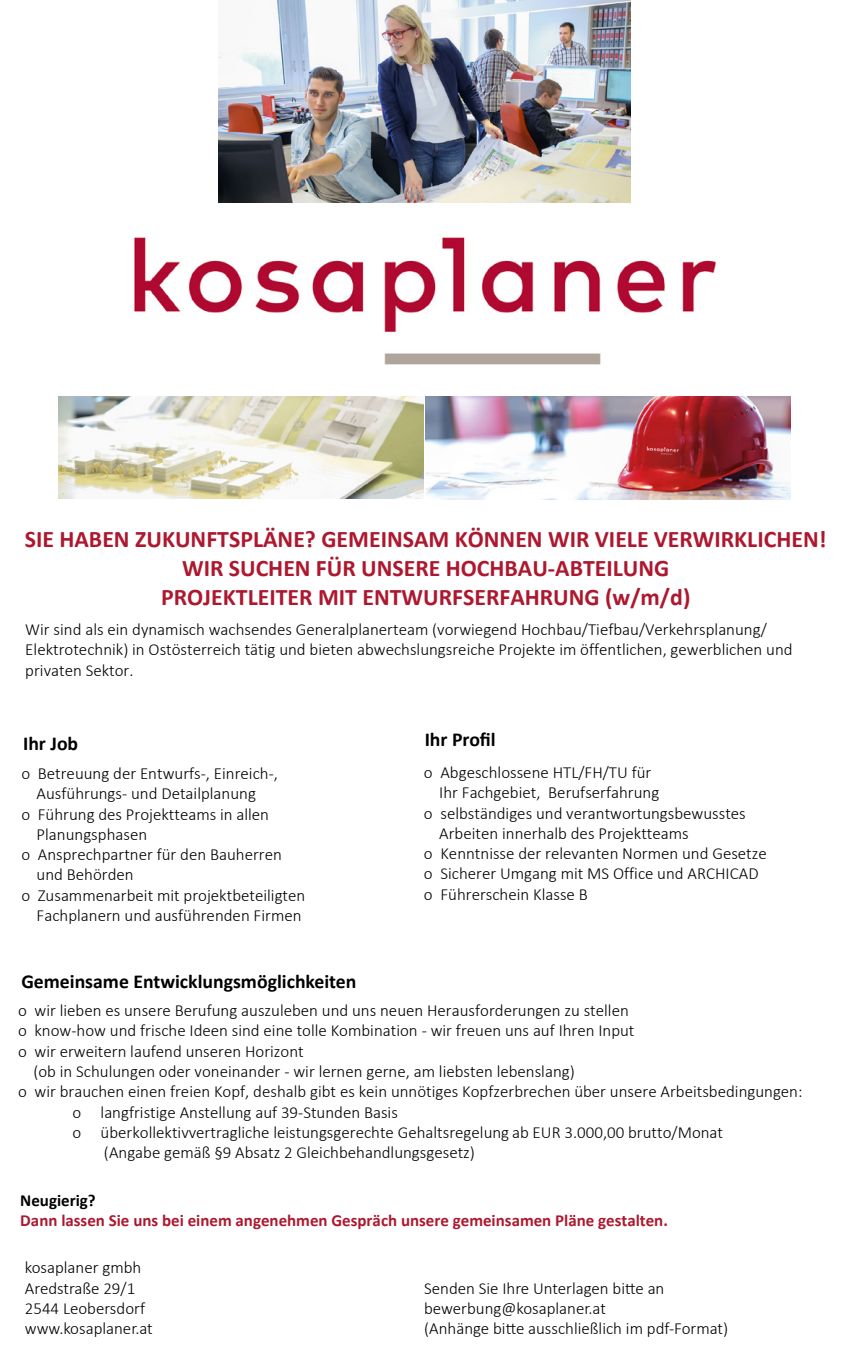
<style>
.page{position:relative;width:851px;height:1361px;background:#fff}
.page>*{position:absolute;margin:0;border:0;box-sizing:border-box;transform-origin:0 0}
.t1{font:700 23.7px/28.5px "Calibri";color:#ad182f;text-align:center}
.t2{font:700 19.8px "Calibri";color:#000}
.t3{font:300 16.8px/20.4px "Calibri";color:#000}
.t4{font:700 16.8px "Calibri";color:#ad182f}
.t5{font:700 16.8px "Calibri";color:#000}
</style>
<div class="page">
<img style="left:58px;top:396px;width:732px;height:103px">
<img style="left:219px;top:0;width:411px;height:203px">
<img style="left:134px;top:237px;width:582px;height:128px">
<h1 class="t1" style="left:25px;top:525px;width:803px">SIE HABEN ZUKUNFTSPLÄNE? GEMEINSAM KÖNNEN WIR VIELE VERWIRKLICHEN!<br>WIR SUCHEN FÜR UNSERE HOCHBAU-ABTEILUNG<br>PROJEKTLEITER MIT ENTWURFSERFAHRUNG (w/m/d)</h1>
<p class="t3" style="left:25px;top:619px;width:768px">Wir sind als ein dynamisch wachsendes Generalplanerteam (vorwiegend Hochbau/Tiefbau/Verkehrsplanung/<br>Elektrotechnik) in Ostösterreich tätig und bieten abwechslungsreiche Projekte im öffentlichen, gewerblichen und privaten Sektor.</p>
<p class="t2" style="left:23px;top:731px;width:57px">Ihr Job</p>
<p class="t2" style="left:424px;top:727px;width:73px">Ihr Profil</p>
<p class="t3" style="left:424px;top:762px;width:229px">o Abgeschlossene HTL/FH/TU für</p>
<p class="t3" style="left:439px;top:782px;width:221px">Ihr Fachgebiet, Berufserfahrung</p>
<p class="t3" style="left:424px;top:802px;width:323px">o selbständiges und verantwortungsbewusstes</p>
<p class="t3" style="left:439px;top:823px;width:251px">Arbeiten innerhalb des Projektteams</p>
<p class="t3" style="left:424px;top:843px;width:344px">o Kenntnisse der relevanten Normen und Gesetze</p>
<p class="t3" style="left:424px;top:863px;width:336px">o Sicherer Umgang mit MS Office und ARCHICAD</p>
<p class="t3" style="left:424px;top:884px;width:165px">o Führerschein Klasse B</p>
<p class="t3" style="left:21px;top:763px;width:258px">o Betreuung der Entwurfs-, Einreich-,</p>
<p class="t3" style="left:37px;top:783px;width:221px">Ausführungs- und Detailplanung</p>
<p class="t3" style="left:21px;top:803px;width:249px">o Führung des Projektteams in allen</p>
<p class="t3" style="left:37px;top:824px;width:112px">Planungsphasen</p>
<p class="t3" style="left:21px;top:844px;width:262px">o Ansprechpartner für den Bauherren</p>
<p class="t3" style="left:37px;top:864px;width:99px">und Behörden</p>
<p class="t3" style="left:21px;top:885px;width:285px">o Zusammenarbeit mit projektbeteiligten</p>
<p class="t3" style="left:37px;top:905px;width:266px">Fachplanern und ausführenden Firmen</p>
<p class="t2" style="left:21px;top:969px;width:336px">Gemeinsame Entwicklungsmöglichkeiten</p>
<p class="t3" style="left:18px;top:1000px;width:612px">o wir lieben es unsere Berufung auszuleben und uns neuen Herausforderungen zu stellen</p>
<p class="t3" style="left:18px;top:1020px;width:618px">o know-how und frische Ideen sind eine tolle Kombination - wir freuen uns auf Ihren Input</p>
<p class="t3" style="left:18px;top:1040px;width:287px">o wir erweitern laufend unseren Horizont</p>
<p class="t3" style="left:33px;top:1061px;width:543px">(ob in Schulungen oder voneinander - wir lernen gerne, am liebsten lebenslang)</p>
<p class="t3" style="left:18px;top:1081px;width:785px">o wir brauchen einen freien Kopf, deshalb gibt es kein unnötiges Kopfzerbrechen über unsere Arbeitsbedingungen:</p>
<p class="t3" style="left:73px;top:1101px;width:327px">o langfristige Anstellung auf 39-Stunden Basis</p>
<p class="t3" style="left:73px;top:1122px;width:652px">o überkollektivvertragliche leistungsgerechte Gehaltsregelung ab EUR 3.000,00 brutto/Monat</p>
<p class="t3" style="left:104px;top:1142px;width:372px">(Angabe gemäß §9 Absatz 2 Gleichbehandlungsgesetz)</p>
<p class="t5" style="left:20px;top:1189px;width:77px">Neugierig?</p>
<p class="t4" style="left:20px;top:1210px;width:649px">Dann lassen Sie uns bei einem angenehmen Gespräch unsere gemeinsamen Pläne gestalten.</p>
<p class="t3" style="left:25px;top:1257px;width:118px">kosaplaner gmbh<br>Aredstraße 29/1</p>
<p class="t3" style="left:424px;top:1277px;width:242px">Senden Sie Ihre Unterlagen bitte an</p>
<p class="t3" style="left:25px;top:1298px;width:122px">2544 Leobersdorf</p>
<p class="t3" style="left:424px;top:1298px;width:183px">bewerbung@kosaplaner.at</p>
<p class="t3" style="left:25px;top:1318px;width:129px">www.kosaplaner.at</p>
<p class="t3" style="left:424px;top:1318px;width:305px">(Anhänge bitte ausschließlich im pdf-Format)</p>
</div>
